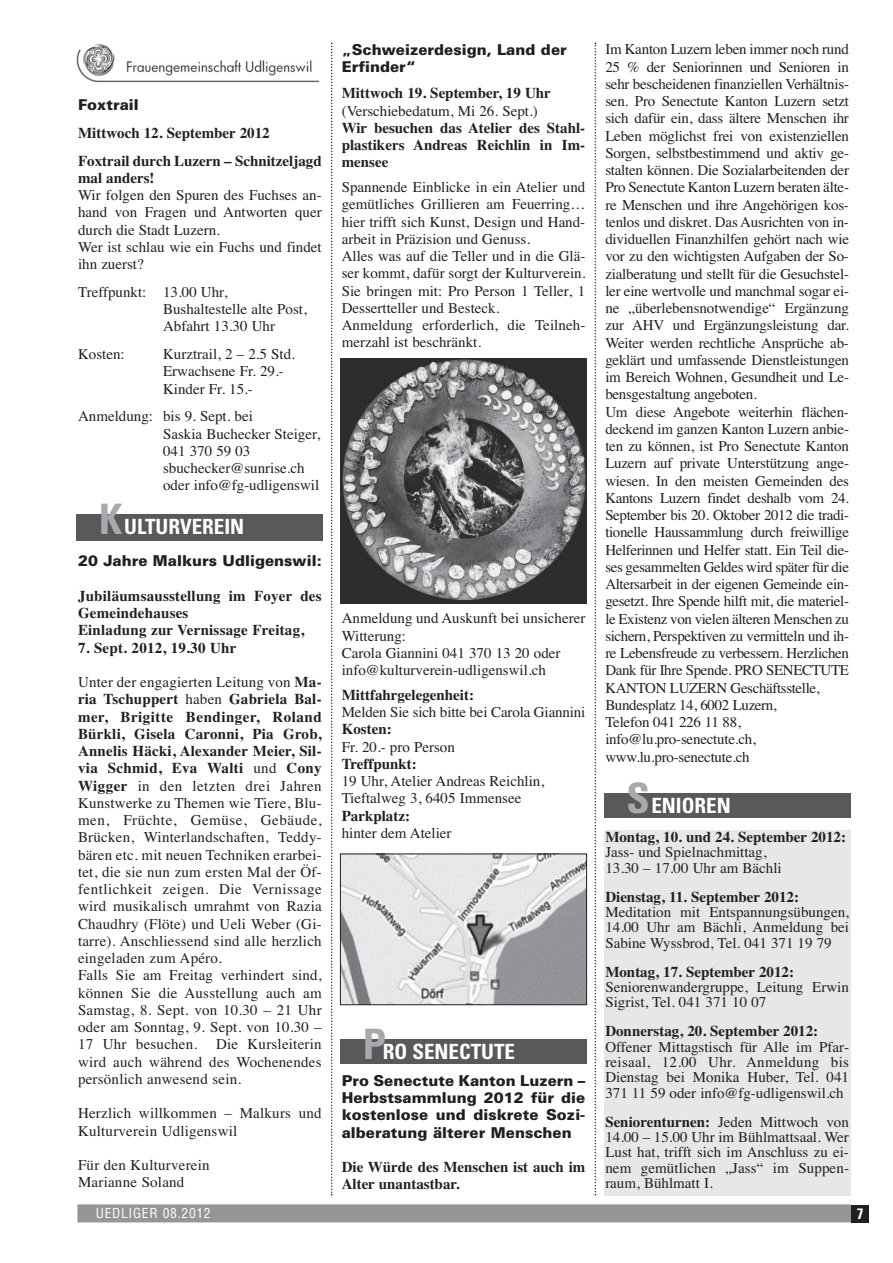
<style>
.page{position:relative;width:893px;height:1263px;background:#fff}
.page>*{position:absolute;margin:0;border:0;box-sizing:border-box;transform-origin:0 0}
.t1{font:700 condensed 21px "Univers";color:#fff}
.t2{font:15px/17.2px "Times";color:#231f20}
.t3{font:700 15px/17.2px "Times";color:#231f20}
.t4{font:900 15px/17.2px "Univers";color:#231f20}
.t5{font:700 condensed 15px "Univers";color:#fff}
.t6{font:condensed 13.5px "Helvetica";letter-spacing:.05em;color:#fff}
.s1{font-size:42px;color:#a7a9ac}
.s2{font-weight:700}
</style>
<div class="page">
<div style="left:77px;top:1204px;width:774px;height:18px;background:#939598"></div>
<div style="left:851px;top:1205px;width:18px;height:17px;background:#231f20"></div>
<svg style="left:331px;top:43px;width:1px;height:1152px"></svg>
<svg style="left:595px;top:43px;width:1px;height:1152px"></svg>
<div style="left:77px;top:514px;width:246px;height:27px;background:#58595b"></div>
<div style="left:340px;top:1039px;width:247px;height:25px;background:#58595b"></div>
<img style="left:342px;top:856px;width:243px;height:147px">
<div style="left:340px;top:854px;width:247px;height:151px;border:1px solid #231f20"></div>
<img style="left:340px;top:359px;width:247px;height:245px">
<div style="left:604px;top:830px;width:246px;height:365px;background:#e6e7e8"></div>
<div style="left:604px;top:793px;width:246px;height:24px;background:#58595b"></div>
<img style="left:77px;top:44px;width:243px;height:39px">
<p class="t4" style="left:78px;top:98px;width:62px">Foxtrail</p>
<p class="t3" style="left:78px;top:120px;width:245px;line-height:27.8px">Mittwoch 12. September 2012<br>Foxtrail durch Luzern – Schnitzeljagd</p>
<p class="t3" style="left:78px;top:171px;width:78px">mal anders!</p>
<p class="t2" style="left:78px;top:188px;width:245px">Wir folgen den Spuren des Fuchses an&shy;hand von Fragen und Antworten quer durch die Stadt Luzern.<br>Wer ist schlau wie ein Fuchs und findet ihn zuerst?</p>
<p class="t2" style="left:163px;top:285px;width:145px;text-indent:-85px">Treffpunkt: 13.00 Uhr,<br>Bushaltestelle alte Post,<br>Abfahrt 13.30 Uhr</p>
<p class="t2" style="left:78px;top:347px;width:48px">Kosten:</p>
<p class="t2" style="left:163px;top:347px;width:133px">Kurztrail, 2 – 2.5 Std.<br>Erwachsene Fr. 29.-<br>Kinder Fr. 15.-</p>
<p class="t2" style="left:163px;top:409px;width:159px;text-indent:-85px">Anmeldung: bis 9. Sept. bei<br>Saskia Buchecker Steiger,<br>041 370 59 03 sbuchecker@sunrise.ch oder info@fg-udligenswil</p>
<h1 class="t1" style="left:99px;top:519px;width:147px"><span class="s1">K</span>ULTURVEREIN</h1>
<p class="t4" style="left:78px;top:554px;width:245px">20 Jahre Malkurs Udligenswil:</p>
<p class="t3" style="left:78px;top:588px;width:245px">Jubiläumsausstellung im Foyer des<br>Gemeindehauses<br>Einladung zur Vernissage Freitag,</p>
<p class="t3" style="left:78px;top:640px;width:160px">7. Sept. 2012, 19.30 Uhr</p>
<p class="t2" style="left:78px;top:675px;width:245px">Unter der engagierten Leitung von <span class="s2">Ma&shy;ria Tschuppert</span> haben <span class="s2">Gabriela Bal&shy;mer, Brigitte Bendinger, Roland Bürkli, Gisela Caronni, Pia Grob, Annelis Häcki, Alexander Meier, Sil&shy;via Schmid, Eva Walti</span> und <span class="s2">Cony Wigger</span> in den letzten drei Jahren Kunstwerke zu Themen wie Tiere, Blu&shy;men, Früchte, Gemüse, Gebäude, Brücken, Winterlandschaften, Teddy&shy;bären etc. mit neuen Techniken erarbei&shy;tet, die sie nun zum ersten Mal der Öf&shy;fentlichkeit zeigen. Die Vernissage wird musikalisch umrahmt von Razia Chaudhry (Flöte) und Ueli Weber (Gi&shy;tarre). Anschliessend sind alle herzlich eingeladen zum Apéro.<br>Falls Sie am Freitag verhindert sind, können Sie die Ausstellung auch am Samstag, 8. Sept. von 10.30 – 21 Uhr oder am Sonntag, 9. Sept. von 10.30 – 17 Uhr besuchen. Die Kursleiterin wird auch während des Wochenendes persönlich anwesend sein.</p>
<p class="t2" style="left:78px;top:1106px;width:245px">Herzlich willkommen – Malkurs und<br>Kulturverein Udligenswil</p>
<p class="t2" style="left:78px;top:1158px;width:133px">Für den Kulturverein<br>Marianne Soland</p>
<p class="t4" style="left:342px;top:42px;width:227px">„Schweizerdesign, Land der<br>Erfinder“</p>
<p class="t3" style="left:342px;top:86px;width:211px">Mittwoch 19. September, 19 Uhr</p>
<p class="t2" style="left:342px;top:103px;width:198px">(Verschiebedatum, Mi 26. Sept.)</p>
<p class="t3" style="left:342px;top:121px;width:245px;text-align:justify">Wir besuchen das Atelier des Stahl&shy;plastikers Andreas Reichlin in Im&shy;mensee</p>
<p class="t2" style="left:342px;top:180px;width:245px">Spannende Einblicke in ein Atelier und gemütliches Grillieren am Feuerring… hier trifft sich Kunst, Design und Hand - arbeit in Präzision und Genuss.<br>Alles was auf die Teller und in die Glä&shy;ser kommt, dafür sorgt der Kulturverein.<br>Sie bringen mit: Pro Person 1 Teller, 1<br>Dessertteller und Besteck.<br>Anmeldung erforderlich, die Teilneh&shy;merzahl ist beschränkt.</p>
<p class="t2" style="left:342px;top:611px;width:245px">Anmeldung und Auskunft bei unsicherer<br>Witterung:<br>Carola Giannini 041 370 13 20 oder info@kulturverein-udligenswil.ch</p>
<p class="t3" style="left:342px;top:688px;width:134px">Mittfahrgelegenheit:</p>
<p class="t2" style="left:342px;top:705px;width:245px">Melden Sie sich bitte bei Carola Giannini</p>
<p class="t3" style="left:342px;top:722px;width:51px">Kosten:</p>
<p class="t2" style="left:342px;top:739px;width:115px">Fr. 20.- pro Person</p>
<p class="t3" style="left:342px;top:757px;width:77px">Treffpunkt:</p>
<p class="t2" style="left:342px;top:774px;width:204px">19 Uhr, Atelier Andreas Reichlin,<br>Tieftalweg 3, 6405 Immensee</p>
<p class="t3" style="left:342px;top:808px;width:70px">Parkplatz:</p>
<p class="t2" style="left:342px;top:826px;width:111px">hinter dem Atelier</p>
<h1 class="t1" style="left:363px;top:1044px;width:154px"><span class="s1">P</span>RO SENECTUTE</h1>
<p class="t4" style="left:342px;top:1073px;width:245px;text-align:justify">Pro Senectute Kanton Luzern – Herbstsammlung 2012 für die kostenlose und diskrete Sozi&shy;alberatung älterer Menschen</p>
<p class="t3" style="left:342px;top:1160px;width:245px">Die Würde des Menschen ist auch im<br>Alter unantastbar.</p>
<p class="t2" style="left:605px;top:42px;width:245px">Im Kanton Luzern leben immer noch rund 25 % der Seniorinnen und Senioren in sehr bescheidenen finanziellen Verhältnis&shy;sen. Pro Senectute Kanton Luzern setzt sich dafür ein, dass ältere Menschen ihr Leben möglichst frei von existenziellen Sorgen, selbstbestimmend und aktiv ge&shy;stalten können. Die Sozialarbeitenden der Pro Senectute Kanton Luzern beraten älte&shy;re Menschen und ihre Angehörigen kos - tenlos und diskret. Das Ausrichten von in&shy;dividuellen Finanzhilfen gehört nach wie vor zu den wichtigsten Aufgaben der So&shy;zialberatung und stellt für die Gesuchstel&shy;ler eine wertvolle und manchmal sogar ei&shy;ne „überlebensnotwendige“ Ergänzung zur AHV und Ergänzungsleistung dar.<br>Weiter werden rechtliche Ansprüche ab&shy;geklärt und umfassende Dienstleistungen im Bereich Wohnen, Gesundheit und Le&shy;bensgestaltung angeboten.<br>Um diese Angebote weiterhin flächen&shy;deckend im ganzen Kanton Luzern anbie&shy;ten zu können, ist Pro Senectute Kanton Luzern auf private Unterstützung ange&shy;wiesen. In den meisten Gemeinden des Kantons Luzern findet deshalb vom 24.<br>September bis 20. Oktober 2012 die tradi&shy;tionelle Haussammlung durch freiwillige Helferinnen und Helfer statt. Ein Teil die&shy;ses gesammelten Geldes wird später für die Altersarbeit in der eigenen Gemeinde ein&shy;gesetzt. Ihre Spende hilft mit, die materiel&shy;le Existenz von vielen älteren Menschen zu sichern, Perspektiven zu vermitteln und ih&shy;re Lebensfreude zu verbessern. Herzlichen Dank für Ihre Spende. PRO SENECTUTE KANTON LUZERN Geschäftsstelle, Bundesplatz 14, 6002 Luzern,<br>Telefon 041 226 11 88, info@lu.pro-senectute.ch, www.lu.pro-senectute.ch</p>
<h1 class="t1" style="left:627px;top:798px;width:106px"><span class="s1">S</span>ENIOREN</h1>
<p class="t3" style="left:605px;top:830px;width:242px">Montag, 10. und 24. September 2012:</p>
<p class="t2" style="left:605px;top:846px;width:178px;line-height:15.3px">Jass- und Spielnachmittag,<br>13.30 – 17.00 Uhr am Bächli</p>
<p class="t3" style="left:605px;top:889px;width:195px">Dienstag, 11. September 2012:</p>
<p class="t2" style="left:605px;top:906px;width:245px;line-height:15.3px;text-align:justify">Meditation mit Entspannungsübungen, 14.00 Uhr am Bächli, Anmeldung bei Sabine Wyssbrod, Tel. 041 371 19 79</p>
<p class="t3" style="left:605px;top:964px;width:190px">Montag, 17. September 2012:</p>
<p class="t2" style="left:605px;top:981px;width:245px;line-height:15.3px">Seniorenwandergruppe, Leitung Erwin<br>Sigrist, Tel. 041 371 10 07</p>
<p class="t3" style="left:605px;top:1024px;width:214px">Donnerstag, 20. September 2012:</p>
<p class="t2" style="left:605px;top:1040px;width:245px;line-height:15.3px;text-align:justify">Offener Mittagstisch für Alle im Pfar&shy;reisaal, 12.00 Uhr. Anmeldung bis Dienstag bei Monika Huber, Tel. 041<br>371 11 59 oder info@fg-udligenswil.ch</p>
<p class="t2" style="left:605px;top:1115px;width:245px;line-height:15.3px;text-align:justify"><span class="s2">Seniorenturnen:</span> Jeden Mittwoch von 14.00 – 15.00 Uhr im Bühlmattsaal. Wer Lust hat, trifft sich im Anschluss zu ei&shy;nem gemütlichen „Jass“ im Suppen&shy;raum, Bühlmatt I.</p>
<p class="t6" style="left:96px;top:1208px;width:116px">UEDLIGER 08.2012</p>
<p class="t5" style="left:857px;top:1208px;width:8px">7</p>
</div>
